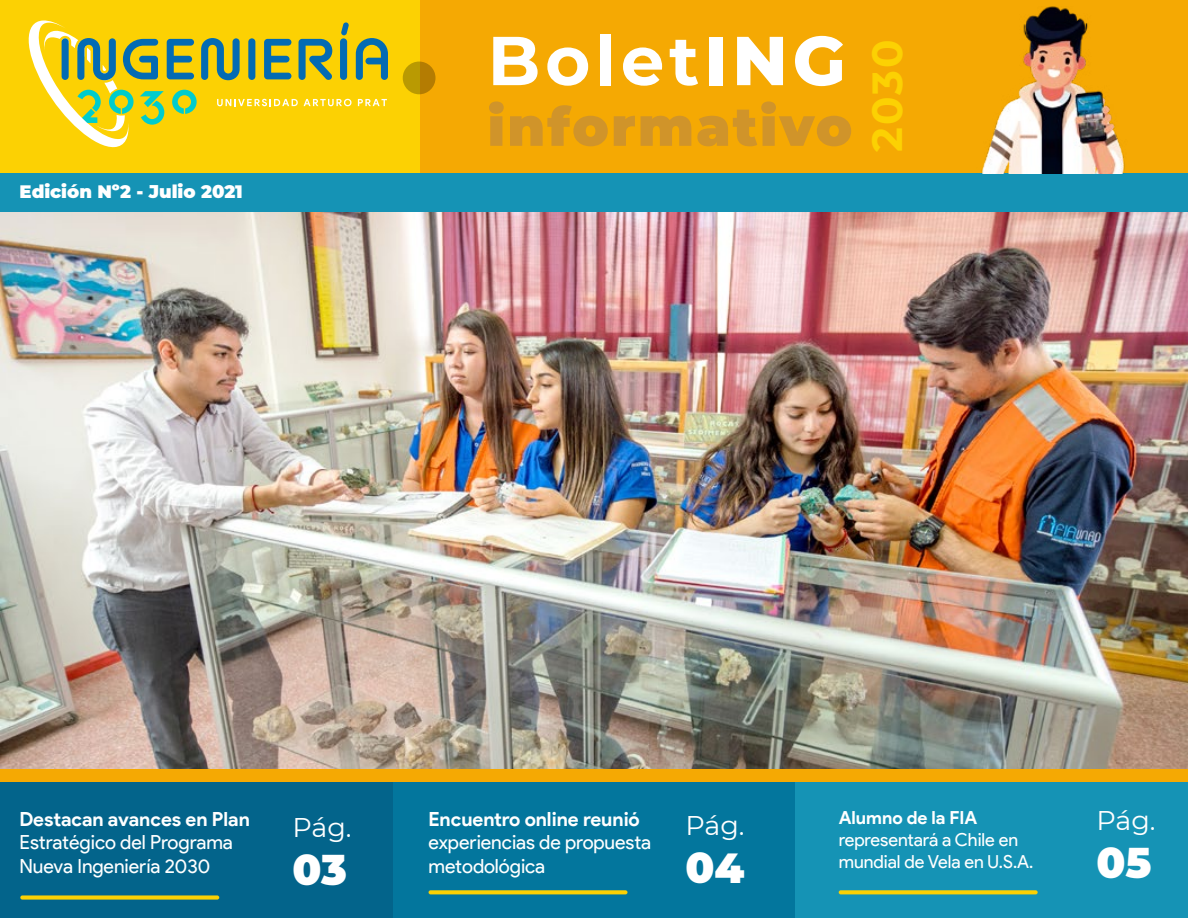
<style>
.page{position:relative;width:1188px;height:918px;background:#fff}
.page>*{position:absolute;margin:0;border:0;box-sizing:border-box;transform-origin:0 0}
.t1{font:700 69px "Montserrat";letter-spacing:.07em;color:#fff}
.t2{font:900 54px "Montserrat";letter-spacing:.04em;color:#d0942a}
.t3{font:900 42px "Montserrat";color:#fff}
.t4{font:700 42px "Montserrat";color:#fcd103}
.t5{font:27px "Montserrat";letter-spacing:-.005em;color:#fff}
.t6{font:19.5px/23.4px "Product Sans";letter-spacing:-.005em;color:#fff}
.t7{font:700 19.5px "Product Sans";color:#fff}
.t8{font:18px/21.6px "Product Sans";color:#fff}
.t9{font:900 18px "Montserrat";color:#fff}
.t10{font:700 18px "Product Sans";color:#fff}
.s1{font-weight:800}
</style>
<div class="page">
<div style="left:1px;top:0;width:419px;height:176px;background:#fcd103"></div>
<div style="left:420px;top:0;width:768px;height:176px;background:#f5a903"></div>
<img style="left:1px;top:212px;width:1187px;height:558px">
<div style="left:1px;top:173px;width:1187px;height:39px;background:#1593b5"></div>
<svg style="left:403px;top:62px;width:33px;height:32px"></svg>
<div style="left:1px;top:782px;width:392px;height:136px;background:#03648b"></div>
<div style="left:393px;top:782px;width:402px;height:136px;background:#03769d"></div>
<div style="left:795px;top:782px;width:393px;height:136px;background:#1593b5"></div>
<div style="left:0;top:770px;width:1188px;height:12px;background:#f5a903"></div>
<div style="left:20px;top:895px;width:199px;height:5px;background:#fcd103;border-radius:2px"></div>
<svg style="left:429px;top:890px;width:199px;height:4px"></svg>
<svg style="left:839px;top:890px;width:199px;height:4px"></svg>
<svg style="left:28px;top:20px;width:360px;height:128px"></svg>
<img style="left:981px;top:6px;width:144px;height:167px">
<p class="t9" style="left:20px;top:178px;width:225px">Edición Nº2 - Julio 2021</p>
<h1 class="t1" style="left:488px;top:11px;width:360px">Bolet<span class="s1">ING</span></h1>
<h2 class="t2" style="left:488px;top:86px;width:366px">informativo</h2>
<h3 class="t4" style="left:857px;top:152px;width:114px;rotate:-90deg">2030</h3>
<p class="t7" style="left:20px;top:807px;width:232px">Destacan avances en Plan</p>
<p class="t6" style="left:20px;top:831px;width:215px">Estratégico del Programa<br>Nueva Ingeniería 2030</p>
<h3 class="t5" style="left:292px;top:809px;width:61px">Pág.</h3>
<h3 class="t5" style="left:685px;top:807px;width:61px">Pág.</h3>
<h3 class="t5" style="left:1097px;top:802px;width:61px">Pág.</h3>
<p class="t10" style="left:839px;top:807px;width:140px">Alumno de la FIA</p>
<p class="t8" style="left:839px;top:829px;width:196px">representará a Chile en mundial de Vela en U.S.A.</p>
<p class="t7" style="left:429px;top:807px;width:213px">Encuentro online reunió</p>
<p class="t6" style="left:429px;top:831px;width:224px">experiencias de propuesta metodológica</p>
<h3 class="t3" style="left:292px;top:839px;width:56px">03</h3>
<h3 class="t3" style="left:685px;top:837px;width:60px">04</h3>
<h3 class="t3" style="left:1097px;top:831px;width:57px">05</h3>
<h3 class="t5" style="left:1116px;top:864px;width:11px">1</h3>
</div>
